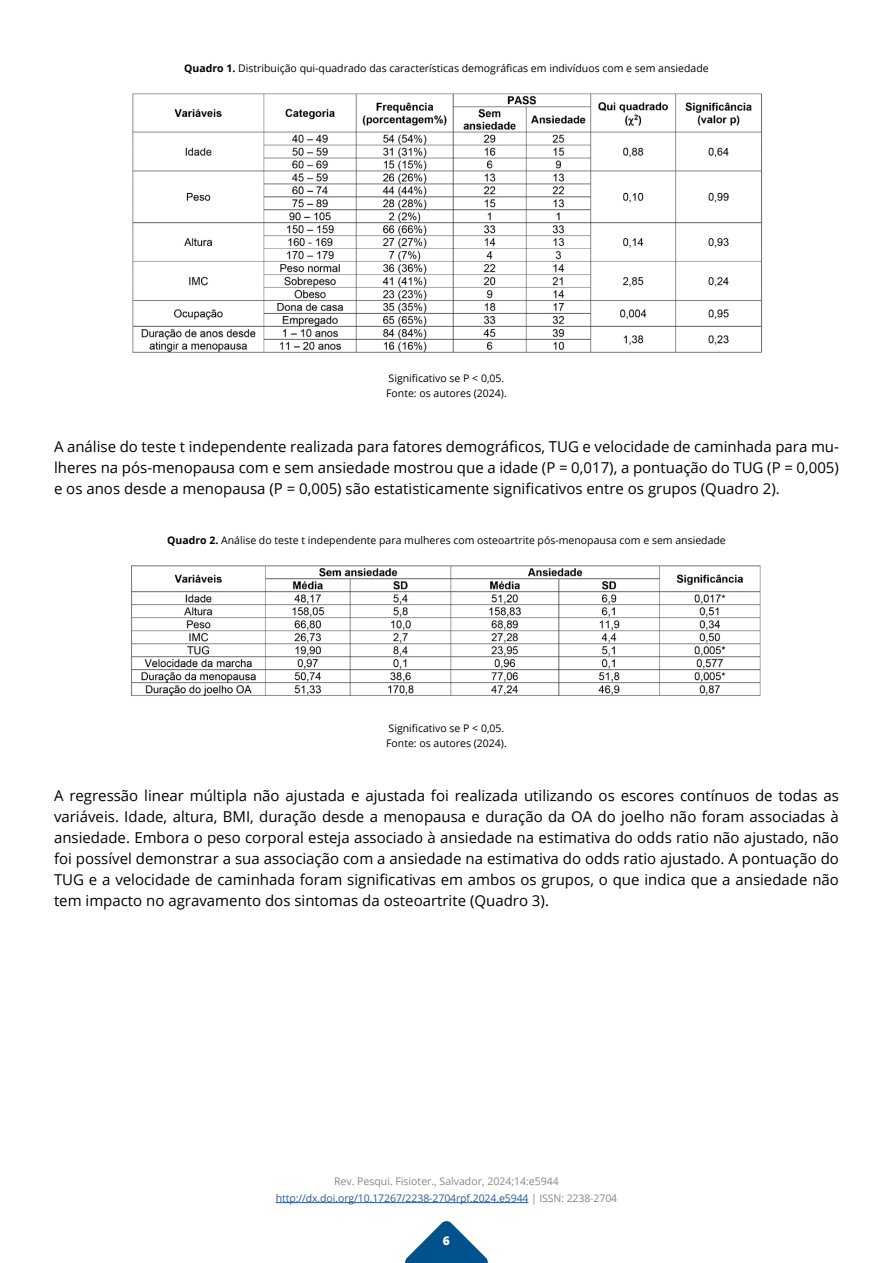
<style>
.page{position:relative;width:893px;height:1263px;background:#fff}
.page>*{position:absolute;margin:0;border:0;box-sizing:border-box;transform-origin:0 0}
.t1{font:15px/21px "Open Sans";color:#000;text-align:justify}
.t2{font:800 12px "Open Sans";color:#fff}
.t3{font:10.5px/15px "Open Sans";color:#000}
.t4{font:10.5px/16.5px "Open Sans";letter-spacing:-.01em;color:#878787;text-align:center}
.s1{font-weight:700}
.s2{color:#265b9b}
</style>
<div class="page">
<svg style="left:405px;top:1221px;width:83px;height:42px"></svg>
<hr style="left:276px;top:1202px;width:252px;height:1px;background:#265b9b">
<img style="left:132px;top:93px;width:631px;height:260px">
<img style="left:131px;top:565px;width:630px;height:131px">
<p class="t3" style="left:184px;top:60px;width:526px"><span class="s1">Quadro 1.</span> Distribuição qui-quadrado das características demográficas em indivíduos com e sem ansiedade</p>
<p class="t3" style="left:386px;top:371px;width:122px">Significativo se P &lt; 0,05.<br>Fonte: os autores (2024).</p>
<p class="t1" style="left:54px;top:435px;width:786px">A análise do teste t independente realizada para fatores demográficos, TUG e velocidade de caminhada para mu&shy;lheres na pós-menopausa com e sem ansiedade mostrou que a idade (P = 0,017), a pontuação do TUG (P = 0,005) e os anos desde a menopausa (P = 0,005) são estatisticamente significativos entre os grupos (Quadro 2).</p>
<p class="t3" style="left:167px;top:533px;width:560px"><span class="s1">Quadro 2.</span> Análise do teste t independente para mulheres com osteoartrite pós-menopausa com e sem ansiedade</p>
<p class="t3" style="left:386px;top:720px;width:122px">Significativo se P &lt; 0,05.<br>Fonte: os autores (2024).</p>
<p class="t1" style="left:54px;top:785px;width:786px">A regressão linear múltipla não ajustada e ajustada foi realizada utilizando os escores contínuos de todas as variáveis. Idade, altura, BMI, duração desde a menopausa e duração da OA do joelho não foram associadas à ansiedade. Embora o peso corporal esteja associado à ansiedade na estimativa do odds ratio não ajustado, não foi possível demonstrar a sua associação com a ansiedade na estimativa do odds ratio ajustado. A pontuação do TUG e a velocidade de caminhada foram significativas em ambos os grupos, o que indica que a ansiedade não tem impacto no agravamento dos sintomas da osteoartrite (Quadro 3).</p>
<p class="t4" style="left:276px;top:1173px;width:343px">Rev. Pesqui. Fisioter., Salvador, 2024;14:e5944 <span class="s2">http://dx.doi.org/10.17267/2238-2704rpf.2024.e5944</span> | ISSN: 2238-2704</p>
<p class="t2" style="left:443px;top:1232px;width:9px">6</p>
</div>
